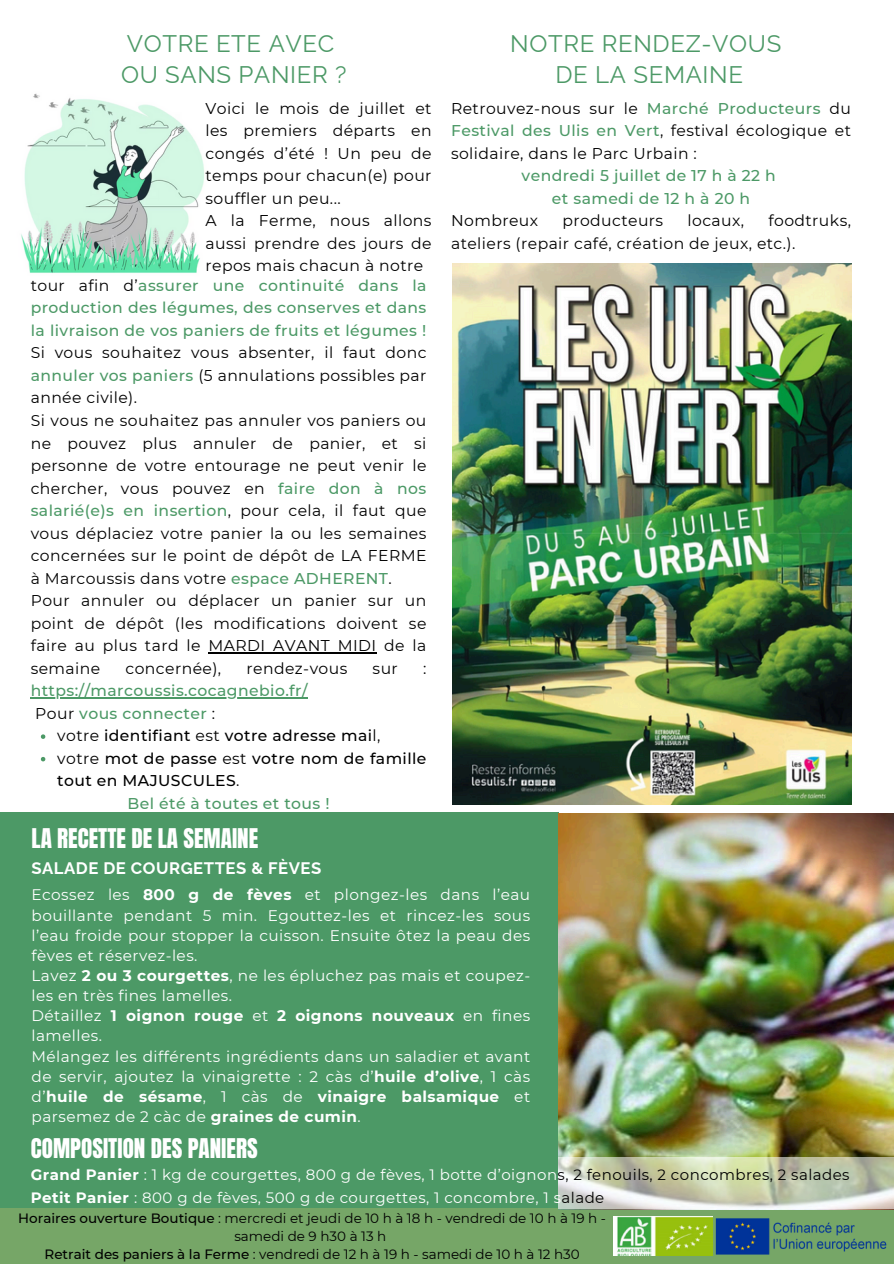
<style>
.page{position:relative;width:894px;height:1264px;background:#fff}
.page>*{position:absolute;margin:0;border:0;box-sizing:border-box;transform-origin:0 0}
.t1{font:24px/30.3px "Raleway";letter-spacing:.025em;color:#4c9966}
.t2{font:23.1px "Anton";color:#fff}
.t3{font:700 16.65px "Raleway";letter-spacing:.03em;color:#fff}
.t4{font:15.6px/22.5px "Montserrat";letter-spacing:.025em;color:#000}
.t5{font:500 15.6px "Montserrat";letter-spacing:.025em;color:#4c9966}
.t6{font:500 15.6px "Montserrat";letter-spacing:.025em;color:#000}
.t7{font:15.3px/20.1px "Montserrat";letter-spacing:.03em;color:#fff}
.t8{font:15px "Montserrat";letter-spacing:.03em;color:#fff}
.t9{font:13.5px/18px "Montserrat";color:#000;text-align:center}
.s1{font-weight:500;color:#4c9966}
.s2{font-weight:400;color:#000}
.s3{font-weight:400}
.s4{font-weight:700}
.s5{color:#000}
.s6{font-weight:500}
</style>
<div class="page">
<div style="left:0;top:813px;width:558px;height:450px;background:#4c9966"></div>
<div style="left:0;top:1208px;width:893px;height:55px;background:#76a667"></div>
<img style="left:613px;top:1216px;width:274px;height:40px">
<img style="left:21px;top:93px;width:183px;height:180px">
<img style="left:452px;top:263px;width:399px;height:541px">
<img style="left:558px;top:813px;width:335px;height:344px">
<svg style="left:558px;top:1157px;width:335px;height:52px;background:#cacfb8"></svg>
<hr style="left:208px;top:652px;width:168px;height:1px;background:#000">
<hr style="left:31px;top:697px;width:277px;height:1px;background:#4c9966">
<svg style="left:41px;top:734px;width:4px;height:5px"></svg>
<svg style="left:41px;top:757px;width:4px;height:4px"></svg>
<p class="t1" style="left:121px;top:29px;width:227px">VOTRE ETE AVEC<br>OU SANS PANIER ?</p>
<p class="t1" style="left:510px;top:29px;width:272px;text-align:center">NOTRE RENDEZ-VOUS<br>DE LA SEMAINE</p>
<h1 class="t4" style="left:205px;top:97px;width:227px">Voici le mois de juillet et les premiers départs en congés d’été ! Un peu de temps pour chacun(e) pour souffler un peu...<br>A la Ferme, nous allons aussi prendre des jours de repos mais chacun à notre</h1>
<p class="t4" style="left:31px;top:274px;width:397px">tour afin d’<span class="s1">assurer une continuité dans la production des légumes, des conserves et dans la livraison de vos paniers de fruits et légumes !<br></span>Si vous souhaitez vous absenter, il faut donc <span class="s1">annuler vos paniers</span> (5 annulations possibles par année civile).<br>Si vous ne souhaitez pas annuler vos paniers ou ne pouvez plus annuler de panier, et si personne de votre entourage ne peut venir le chercher, vous pouvez en <span class="s1">faire don à nos salarié(e)s en insertion</span>, pour cela, il faut que vous déplaciez votre panier la ou les semaines concernées sur le point de dépôt de LA FERME à Marcoussis dans votre <span class="s1">espace ADHERENT</span>.<br>Pour annuler ou déplacer un panier sur un point de dépôt (les modifications doivent se faire au plus tard le MARDI AVANT MIDI de la semaine</p>
<p class="t4" style="left:125px;top:656px;width:97px">concernée),</p>
<p class="t4" style="left:246px;top:656px;width:102px">rendez-vous</p>
<p class="t4" style="left:372px;top:656px;width:27px">sur</p>
<p class="t4" style="left:423px;top:656px;width:5px">:</p>
<p class="t5" style="left:31px;top:681px;width:278px">https://marcoussis.cocagnebio.fr/</p>
<p class="t5" style="left:35px;top:703px;width:181px"><span class="s2">Pour</span> vous connecter <span class="s2">:</span></p>
<p class="t6" style="left:57px;top:726px;width:325px"><span class="s3">votre</span> identifiant <span class="s3">est</span> votre adresse mai<span class="s3">l,</span></p>
<p class="t6" style="left:57px;top:748px;width:370px"><span class="s3">votre</span> mot de passe <span class="s3">est</span> votre nom de famille</p>
<p class="t6" style="left:57px;top:771px;width:184px">tout en MAJUSCULES<span class="s3">.</span></p>
<p class="t5" style="left:127px;top:793px;width:203px">Bel été à toutes et tous !</p>
<p class="t4" style="left:451px;top:97px;width:401px">Retrouvez-nous sur le <span class="s1">Marché Producteurs</span> du</p>
<p class="t5" style="left:451px;top:121px;width:401px">Festival des Ulis en Vert<span class="s2">, festival écologique et</span></p>
<p class="t4" style="left:451px;top:142px;width:247px">solidaire, dans le Parc Urbain :</p>
<p class="t5" style="left:521px;top:166px;width:256px">vendredi 5 juillet de 17 h à 22 h</p>
<p class="t5" style="left:552px;top:188px;width:199px">et samedi de 12 h à 20 h</p>
<p class="t4" style="left:451px;top:209px;width:89px">Nombreux</p>
<p class="t4" style="left:562px;top:209px;width:102px">producteurs</p>
<p class="t4" style="left:687px;top:209px;width:58px">locaux,</p>
<p class="t4" style="left:451px;top:209px;width:401px;text-indent:317px">foodtruks, ateliers (repair café, création de jeux, etc.).</p>
<p class="t2" style="left:31px;top:821px;width:228px">LA RECETTE DE LA SEMAINE</p>
<p class="t3" style="left:31px;top:858px;width:291px">SALADE DE COURGETTES &amp; FÈVES</p>
<h3 class="t7" style="left:31px;top:885px;width:500px">Ecossez les <span class="s4">800 g de fèves</span> et plongez-les dans l’eau bouillante pendant 5 min. Egouttez-les et rincez-les sous l’eau froide pour stopper la cuisson. Ensuite ôtez la peau des fèves et réservez-les.<br>Lavez <span class="s4">2 ou 3 courgettes</span>, ne les épluchez pas mais et coupez&shy;les en très fines lamelles.<br>Détaillez <span class="s4">1 oignon rouge</span> et <span class="s4">2 oignons nouveaux</span> en fines lamelles.<br>Mélangez les différents ingrédients dans un saladier et avant de servir, ajoutez la vinaigrette : 2 càs d’<span class="s4">huile d’olive</span>, 1 càs d’<span class="s4">huile de sésame</span>, 1 càs de <span class="s4">vinaigre balsamique</span> et parsemez de 2 càc de <span class="s4">graines de cumin</span>.</h3>
<h1 class="t2" style="left:31px;top:1131px;width:228px">COMPOSITION DES PANIERS</h1>
<h2 class="t8" style="left:31px;top:1165px;width:820px"><span class="s4">Grand Panier</span> : 1 kg de courgettes, 800 g de fèves, 1 botte d’oignon<span class="s5">s, 2 fenouils, 2 concombres, 2 salades</span></h2>
<h4 class="t8" style="left:31px;top:1188px;width:575px"><span class="s4">Petit Panier</span> : 800 g de fèves, 500 g de courgettes, 1 concombre, 1 s<span class="s5">alade</span></h4>
<h1 class="t9" style="left:18px;top:1209px;width:589px"><span class="s6">Horaires ouverture Boutique</span> : mercredi et jeudi de 10 h à 18 h - vendredi de 10 h à 19 h - samedi de 9 h30 à 13 h</h1>
<h1 class="t9" style="left:44px;top:1245px;width:536px"><span class="s6">Retrait des paniers à la Ferme</span> : vendredi de 12 h à 19 h - samedi de 10 h à 12 h30</h1>
</div>
